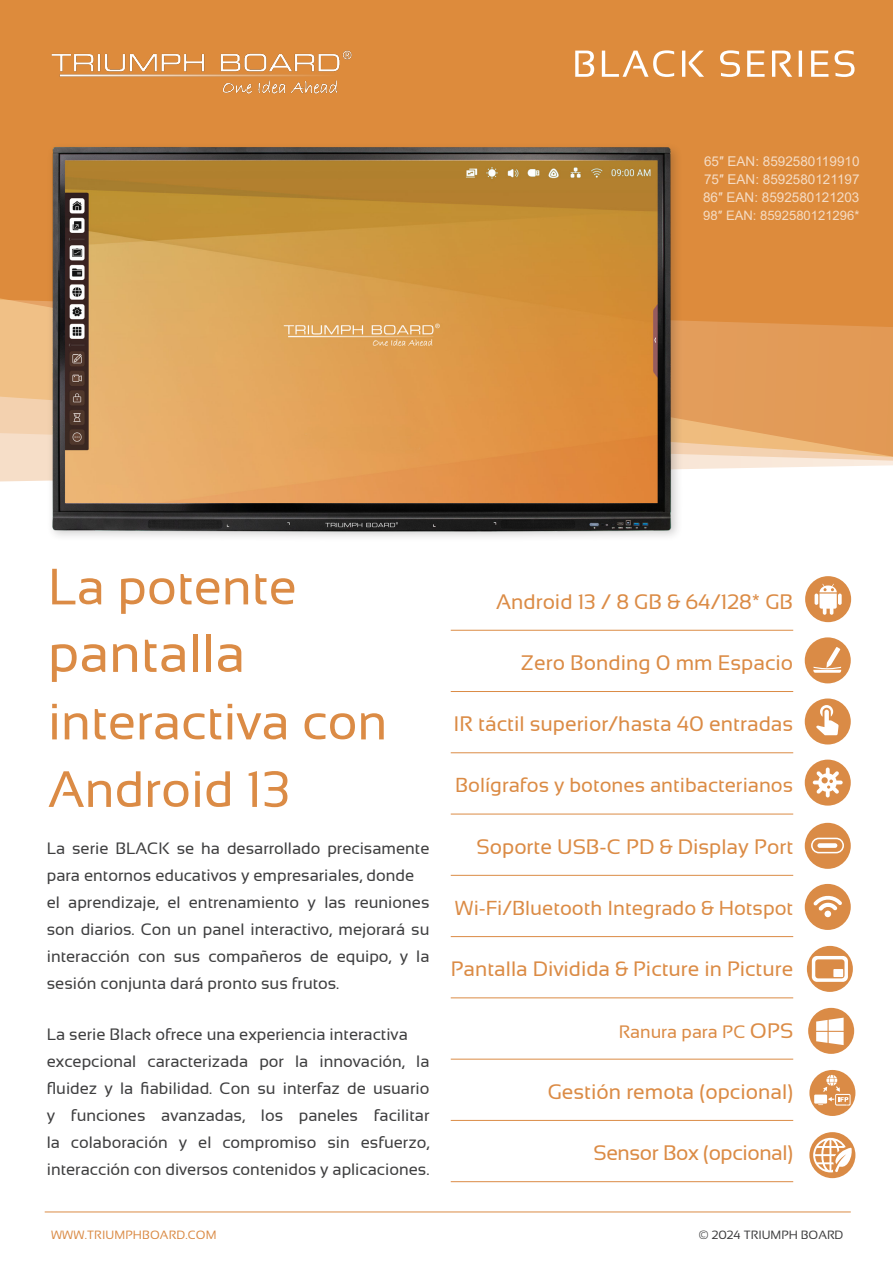
<style>
.page{position:relative;width:893px;height:1263px;background:#fff}
.page>*{position:absolute;margin:0;border:0;box-sizing:border-box;transform-origin:0 0}
.H1_Headline_28_33{font:54px "Sansation";color:#db8b45}
.H1_Headline_28_33-2{font:51px/67.5px "Sansation";color:#db8b45}
.H3_14_16_Grey{font:37.5px "Sansation";letter-spacing:.06em;color:#fff}
.Index_Underlined_14_16{font:21px "Sansation";color:#db8b45}
.Index_Underlined_14_16-2{font:21px "Sansation";letter-spacing:-.02em;color:#db8b45}
.Index_Underlined_14_16-3{font:20.85px "Sansation";color:#db8b45}
.Index_Underlined_14_16-4{font:20.25px "Sansation";color:#db8b45}
.Index_Underlined_14_16-5{font:18px "Sansation";color:#db8b45}
.Introduction_10_16{font:16.5px/27px "Sansation";color:#3e3e3f;text-align:justify}
.t1{font:13.5px/18px "Arial";color:#fff;text-align:justify}
.t2{font:13.05px "Arial";color:#fff}
.t3{font:12px "Sansation";letter-spacing:.01em;color:#da8b46}
.Body_8_12{font:12px "Sansation";color:#3e3e3f}
.s1{font-size:21px}
.s2{color:#fff}
</style>
<div class="page">
<hr style="left:45px;top:1211px;width:806px;height:1px;background:#da8b46">
<div style="left:0;top:0;width:893px;height:296px;background:#dd8b3c"></div>
<svg style="left:0;top:463px;width:893px;height:19px"></svg>
<img style="left:35px;top:35px;width:332px;height:74px">
<svg style="left:805px;top:884px;width:46px;height:46px"></svg>
<svg style="left:805px;top:698px;width:46px;height:46px"></svg>
<svg style="left:805px;top:637px;width:46px;height:46px"></svg>
<svg style="left:808px;top:1008px;width:46px;height:46px"></svg>
<svg style="left:805px;top:576px;width:46px;height:46px"></svg>
<svg style="left:805px;top:760px;width:46px;height:46px"></svg>
<svg style="left:805px;top:823px;width:46px;height:46px"></svg>
<div style="left:809px;top:1070px;width:46px;height:46px;background:#da8b46;border-radius:50%"></div>
<div style="left:814px;top:1094px;width:13px;height:9px;background:#fff"></div>
<svg style="left:818px;top:1075px;width:32px;height:30px"></svg>
<svg style="left:0;top:296px;width:893px;height:167px;background:#e5a464"></svg>
<img style="left:27px;top:141px;width:654px;height:396px">
<hr style="left:451px;top:630px;width:342px;height:1px;background:#db8b45">
<hr style="left:451px;top:691px;width:342px;height:1px;background:#db8b45">
<hr style="left:451px;top:752px;width:342px;height:1px;background:#db8b45">
<hr style="left:451px;top:814px;width:342px;height:1px;background:#db8b45">
<hr style="left:451px;top:875px;width:342px;height:1px;background:#db8b45">
<hr style="left:451px;top:936px;width:342px;height:1px;background:#db8b45">
<hr style="left:451px;top:997px;width:342px;height:1px;background:#db8b45">
<hr style="left:451px;top:1059px;width:342px;height:1px;background:#db8b45">
<hr style="left:451px;top:1120px;width:342px;height:1px;background:#db8b45">
<hr style="left:451px;top:1181px;width:342px;height:1px;background:#db8b45">
<svg style="left:807px;top:946px;width:46px;height:46px"></svg>
<svg style="left:809px;top:1132px;width:46px;height:46px"></svg>
<p class="H3_14_16_Grey" style="left:572px;top:43px;width:286px">BLACK SERIES</p>
<p class="t1" style="left:703px;top:152px;width:158px">65″ EAN: 8592580119910<br>75″ EAN: 8592580121197<br>86″ EAN: 8592580121203</p>
<p class="t2" style="left:703px;top:206px;width:158px">98″ EAN: 8592580121296*</p>
<p class="H1_Headline_28_33-2" style="left:48px;top:553px;width:250px">La potente</p>
<p class="H1_Headline_28_33" style="left:48px;top:623px;width:199px">pantalla</p>
<p class="H1_Headline_28_33-2" style="left:48px;top:688px;width:341px">interactiva con<br>Android 13</p>
<p class="Introduction_10_16" style="left:47px;top:835px;width:384px">La serie BLACK se ha desarrollado precisamente para entornos educativos y empresariales, donde</p>
<p class="Introduction_10_16" style="left:47px;top:889px;width:384px">el aprendizaje, el entrenamiento y las reuniones son diarios. Con un panel interactivo, mejorará su interacción con sus compañeros de equipo, y la sesión conjunta dará pronto sus frutos.</p>
<p class="Introduction_10_16" style="left:47px;top:1021px;width:363px">La serie Black ofrece una experiencia interactiva</p>
<p class="Introduction_10_16" style="left:47px;top:1048px;width:384px">excepcional caracterizada por la innovación, la fluidez y la fiabilidad. Con su interfaz de usuario y funciones avanzadas, los paneles facilitar la colaboración y el compromiso sin esfuerzo, interacción con diversos contenidos y aplicaciones.</p>
<p class="t3" style="left:51px;top:1228px;width:167px">WWW.TRIUMPHBOARD.COM</p>
<p class="Index_Underlined_14_16" style="left:496px;top:590px;width:299px">Android 13 / 8 GB &amp; 64/128* GB</p>
<p class="Index_Underlined_14_16" style="left:521px;top:651px;width:274px">Zero Bonding 0 mm Espacio</p>
<p class="Index_Underlined_14_16" style="left:454px;top:712px;width:341px">IR táctil superior/hasta 40 entradas</p>
<p class="Index_Underlined_14_16-4" style="left:455px;top:774px;width:340px">Bolígrafos y botones antibacterianos</p>
<p class="Index_Underlined_14_16" style="left:477px;top:835px;width:318px">Soporte USB-C PD &amp; Display Port</p>
<p class="Index_Underlined_14_16-4" style="left:455px;top:897px;width:340px">Wi-Fi/Bluetooth Integrado &amp; Hotspot</p>
<p class="Index_Underlined_14_16-3" style="left:451px;top:957px;width:344px">Pantalla Dividida &amp; Picture in Picture</p>
<p class="Index_Underlined_14_16-5" style="left:619px;top:1021px;width:176px">Ranura para PC <span class="s1">OPS</span></p>
<p class="Index_Underlined_14_16" style="left:548px;top:1080px;width:247px">Gestión remota (opcional)</p>
<p class="Index_Underlined_14_16-2" style="left:594px;top:1141px;width:201px">Sensor Box (opcional)</p>
<p class="Body_8_12" style="left:685px;top:1228px;width:160px"><span class="s2">©</span> © 2024 TRIUMPH BOARD</p>
</div>
